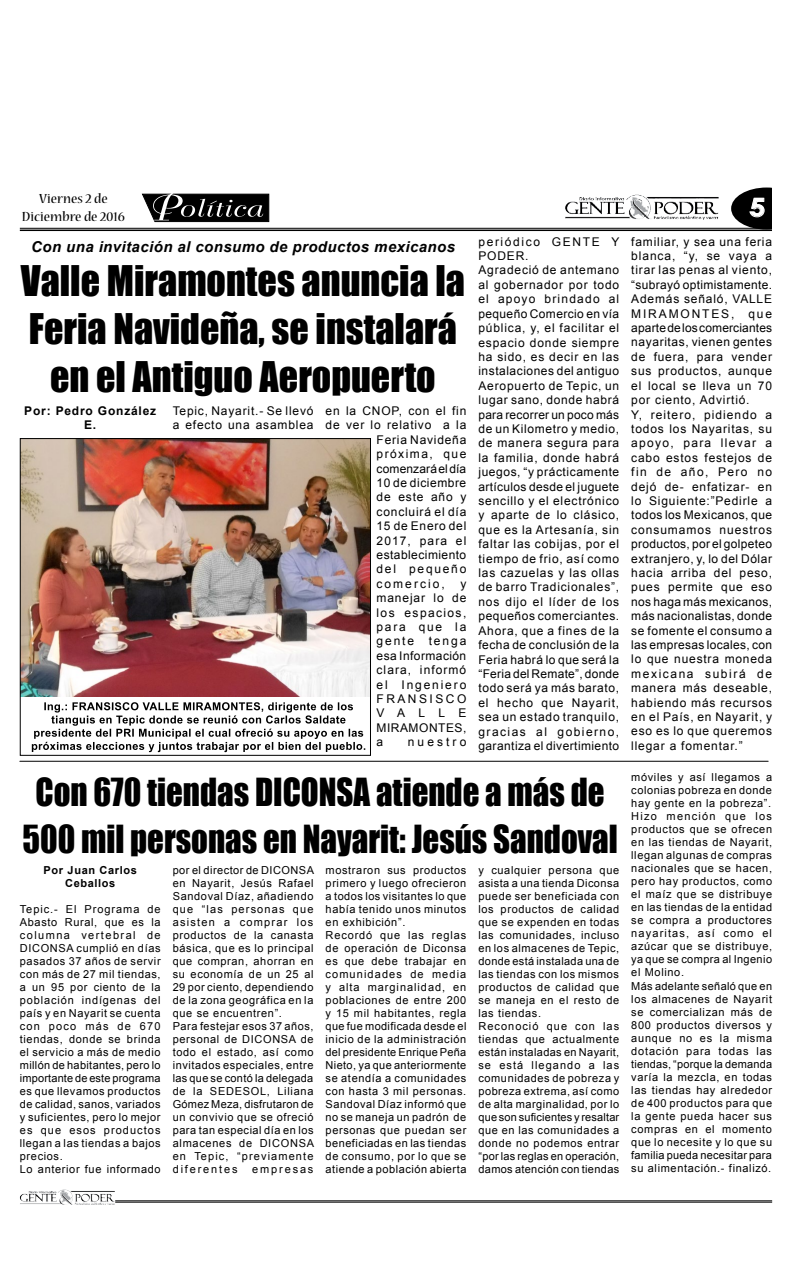
<style>
.page{position:relative;width:792px;height:1276px;background:#fff}
.page>*{position:absolute;margin:0;border:0;box-sizing:border-box;transform-origin:0 0}
.t1{font:38.8px/47.9px "Impact";color:#000;text-align:center}
.t2{font:35.6px/46.9px "Impact";color:#000;text-align:center;scale:.92 1}
.t3{font:700 25.2px "Century Gothic";color:#fff;scale:1.14 1}
.t4{font:italic 700 15px "Arial";letter-spacing:.03em;color:#000}
.t5{font:condensed 14.6px/17.6px "Nueva Std";color:#000;text-align:center;scale:1.32 1}
.t6{font:12px/14.4px "Arial";letter-spacing:.07em;color:#000}
.t7{font:700 12px/14.4px "Arial";letter-spacing:.07em;color:#000;text-align:center}
.t8{font:12px "Arial";letter-spacing:.04em;color:#000}
.t9{font:12px "Arial";letter-spacing:.01em;color:#000}
.t10{font:12px "Arial";letter-spacing:.045em;color:#000}
.t11{font:12px "Arial";letter-spacing:.12em;color:#000}
.t12{font:12px "Arial";letter-spacing:.09em;color:#000}
.t13{font:12px "Arial";letter-spacing:.145em;color:#000}
.t14{font:12px "Arial";letter-spacing:.17em;color:#000}
.t15{font:12px "Arial";letter-spacing:.255em;color:#000}
.t16{font:11px/13px "Arial";letter-spacing:.06em;color:#000}
.t17{font:700 11px/13px "Arial";letter-spacing:.06em;color:#000;text-align:center}
.t18{font:11px "Arial";letter-spacing:.165em;color:#000}
</style>
<div class="page">
<svg style="left:731px;top:187px;width:41px;height:41px"></svg>
<svg style="left:20px;top:227px;width:107px;height:5px"></svg>
<hr style="left:20px;top:228px;width:752px;height:1px;background:#000">
<hr style="left:20px;top:229px;width:752px;height:2px;background:#000">
<img style="left:626px;top:195px;width:24px;height:20px">
<hr style="left:115px;top:1200px;width:657px;height:1px;background:#000">
<hr style="left:115px;top:1201px;width:657px;height:1px;background:#000">
<img style="left:58px;top:1189px;width:14px;height:13px">
<svg style="left:141px;top:193px;width:129px;height:30px;background:#3e3e3e"></svg>
<hr style="left:20px;top:761px;width:748px;height:1px;background:#000">
<img style="left:22px;top:440px;width:347px;height:256px">
<div style="left:20px;top:438px;width:351px;height:318px;border:1px solid #000"></div>
<svg style="left:32px;top:702px;width:333px;height:50px"></svg>
<h3 class="t5" style="left:22px;top:191px;width:80px">Viernes 2 de<br>Diciembre de 2016</h3>
<h3 class="t3" style="left:749px;top:188px;width:16px">5</h3>
<p class="t6" style="left:478px;top:234px;width:143px">periódico GENTE Y<br>PODER.<br>Agradeció de antemano al gobernador por todo el apoyo brindado al pequeño Comercio en vía pública, y, el facilitar el espacio donde siempre ha sido, es decir en las instalaciones del antiguo<br>Aeropuerto de Tepic, un lugar sano, donde habrá para recorrer un poco más de un Kilometro y medio, de manera segura para la familia, donde habrá juegos, “y prácticamente artículos desde el juguete sencillo y el electrónico y aparte de lo clásico, que es la Artesanía, sin faltar las cobijas, por el tiempo de frio, así como las cazuelas y las ollas de barro Tradicionales”, nos dijo el líder de los pequeños comerciantes.<br>Ahora, que a fines de la fecha de conclusión de la<br>Feria habrá lo que será la “Feria del Remate”, donde todo será ya más barato, el hecho que Nayarit, sea un estado tranquilo, gracias al gobierno, garantiza el divertimiento</p>
<p class="t6" style="left:631px;top:234px;width:142px">familiar, y sea una feria blanca, “y, se vaya a tirar las penas al viento, “subrayó optimistamente.<br>Además señaló, VALLE<br>MIRAMONTES, que aparte de los comerciantes nayaritas, vienen gentes de fuera, para vender sus productos, aunque el local se lleva un 70 por ciento, Advirtió.<br>Y, reitero, pidiendo a todos los Nayaritas, su apoyo, para llevar a cabo estos festejos de fin de año, Pero no dejó de- enfatizar- en lo Siguiente:”Pedirle a todos los Mexicanos, que consumamos nuestros productos, por el golpeteo extranjero, y, lo del Dólar hacia arriba del peso, pues permite que eso nos haga más mexicanos, más nacionalistas, donde se fomente el consumo a las empresas locales, con lo que nuestra moneda mexicana subirá de manera más deseable, habiendo más recursos en el País, en Nayarit, y eso es lo que queremos llegar a fomentar.”</p>
<h2 class="t2" style="left:22px;top:767px;width:649px">Con 670 tiendas DICONSA atiende a más de<br>500 mil personas en Nayarit: Jesús Sandoval</h2>
<p class="t17" style="left:44px;top:863px;width:95px">Por Juan Carlos<br>Ceballos</p>
<p class="t16" style="left:20px;top:902px;width:142px">Tepic.- El Programa de<br>Abasto Rural, que es la columna vertebral de<br>DICONSA cumplió en días pasados 37 años de servir con más de 27 mil tiendas, a un 95 por ciento de la población indígenas del país y en Nayarit se cuenta con poco más de 670 tiendas, donde se brinda el servicio a más de medio millón de habitantes, pero lo importante de este programa es que llevamos productos de calidad, sanos, variados y suficientes, pero lo mejor es que esos productos llegan a las tiendas a bajos precios.<br>Lo anterior fue informado</p>
<h3 class="t4" style="left:31px;top:237px;width:425px">Con una invitación al consumo de productos mexicanos</h3>
<h1 class="t1" style="left:21px;top:256px;width:446px">Valle Miramontes anuncia la<br>Feria Navideña, se instalará en el Antiguo Aeropuerto</h1>
<p class="t7" style="left:24px;top:404px;width:134px">Por: Pedro González<br>E.</p>
<p class="t6" style="left:173px;top:403px;width:142px">Tepic, Nayarit.- Se llevó a efecto una asamblea</p>
<p class="t6" style="left:326px;top:403px;width:142px">en la CNOP, con el fin</p>
<p class="t6" style="left:326px;top:418px;width:142px">de ver lo relativo a la</p>
<p class="t6" style="left:377px;top:432px;width:91px">Feria Navideña</p>
<p class="t11" style="left:377px;top:446px;width:91px">próxima, que</p>
<p class="t9" style="left:377px;top:460px;width:91px">comenzará el día</p>
<p class="t10" style="left:377px;top:474px;width:91px">10 de diciembre</p>
<p class="t6" style="left:377px;top:490px;width:91px">de este año y</p>
<p class="t6" style="left:377px;top:504px;width:91px">concluirá el día</p>
<p class="t6" style="left:377px;top:519px;width:91px">15 de Enero del</p>
<p class="t12" style="left:377px;top:532px;width:91px">2017, para el</p>
<p class="t8" style="left:377px;top:546px;width:91px">establecimiento</p>
<p class="t13" style="left:377px;top:561px;width:91px">del pequeño</p>
<p class="t14" style="left:377px;top:575px;width:70px">comercio,</p>
<p class="t6" style="left:377px;top:576px;width:91px;text-align:justify;text-indent:84px">y manejar lo de los espacios, para que la gente tenga esa Información clara, informó el Ingeniero FRANSISCO VALLE MIRAMONTES, a</p>
<p class="t15" style="left:408px;top:734px;width:60px">nuestro</p>
<p class="t16" style="left:631px;top:771px;width:142px">móviles y así llegamos a colonias pobreza en donde hay gente en la pobreza”.<br>Hizo mención que los productos que se ofrecen en las tiendas de Nayarit, llegan algunas de compras nacionales que se hacen, pero hay productos, como el maíz que se distribuye en las tiendas de la entidad se compra a productores nayaritas, así como el azúcar que se distribuye, ya que se compra al Ingenio el Molino.<br>Más adelante señaló que en los almacenes de Nayarit se comercializan más de<br>800 productos diversos y aunque no es la misma dotación para todas las tiendas, “porque la demanda varía la mezcla, en todas las tiendas hay alrededor de 400 productos para que la gente pueda hacer sus compras en el momento que lo necesite y lo que su familia pueda necesitar para su alimentación.- finalizó.</p>
<p class="t16" style="left:173px;top:863px;width:143px">por el director de DICONSA en Nayarit, Jesús Rafael<br>Sandoval Díaz, añadiendo que “las personas que asisten a comprar los productos de la canasta básica, que es lo principal que compran, ahorran en su economía de un 25 al<br>29 por ciento, dependiendo de la zona geográfica en la que se encuentren”.<br>Para festejar esos 37 años, personal de DICONSA de todo el estado, así como invitados especiales, entre las que se contó la delegada de la SEDESOL, Liliana<br>Gómez Meza, disfrutaron de un convivio que se ofreció para tan especial día en los almacenes de DICONSA en Tepic, “previamente diferentes</p>
<p class="t16" style="left:326px;top:863px;width:142px">mostraron sus productos primero y luego ofrecieron a todos los visitantes lo que había tenido unos minutos en exhibición”.<br>Recordó que las reglas de operación de Diconsa es que debe trabajar en comunidades de media y alta marginalidad, en poblaciones de entre 200 y 15 mil habitantes, regla que fue modificada desde el inicio de la administración del presidente Enrique Peña<br>Nieto, ya que anteriormente se atendía a comunidades con hasta 3 mil personas.<br>Sandoval Díaz informó que no se maneja un padrón de personas que puedan ser beneficiadas en las tiendas de consumo, por lo que se atiende a población abierta</p>
<p class="t16" style="left:478px;top:863px;width:142px">y cualquier persona que asista a una tienda Diconsa puede ser beneficiada con los productos de calidad que se expenden en todas las comunidades, incluso en los almacenes de Tepic, donde está instalada una de las tiendas con los mismos productos de calidad que se maneja en el resto de las tiendas.<br>Reconoció que con las tiendas que actualmente están instaladas en Nayarit, se está llegando a las comunidades de pobreza y pobreza extrema, así como de alta marginalidad, por lo que son suficientes y resaltar que en las comunidades a donde no podemos entrar “por las reglas en operación, damos atención con tiendas</p>
<p class="t18" style="left:252px;top:1161px;width:63px">empresas</p>
</div>
